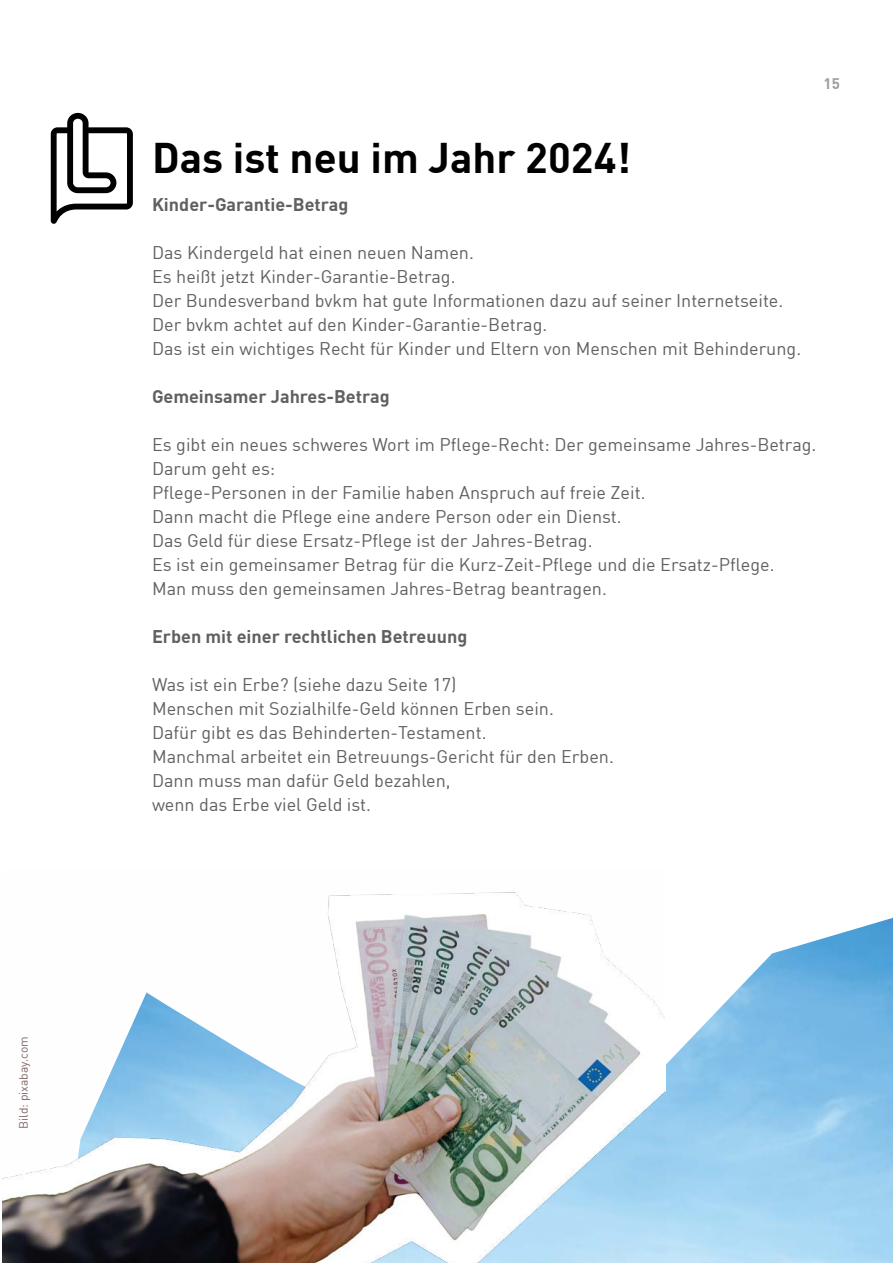
<style>
.page{position:relative;width:893px;height:1263px;background:#fff}
.page>*{position:absolute;margin:0;border:0;box-sizing:border-box;transform-origin:0 0}
.Überschriften_H2_Headline_LL{font:700 42px "DIN";color:#000}
.Überschriften_P_FT_LL{font:18px/24px "DIN";color:#60605f}
.Überschriften_H3_H3_LL{font:700 18px "DIN";color:#60605f}
.t1{font:700 15px "DIN";color:#9d9d9c}
.t2{font:12px "DIN";color:#836767}
</style>
<div class="page">
<svg style="left:51px;top:113px;width:82px;height:111px"></svg>
<img style="left:666px;top:918px;width:227px;height:345px">
<img style="left:2px;top:891px;width:664px;height:372px">
<p class="t2" style="left:16px;top:1129px;width:94px;rotate:-90deg">Bild: pixabay.com</p>
<p class="t1" style="left:823px;top:74px;width:18px">15</p>
<h2 class="Überschriften_H2_Headline_LL" style="left:152px;top:131px;width:481px">Das ist neu im Jahr 2024!</h2>
<h3 class="Überschriften_H3_H3_LL" style="left:152px;top:193px;width:198px">Kinder-Garantie-Betrag</h3>
<p class="Überschriften_P_FT_LL" style="left:152px;top:240px;width:323px">Das Kindergeld hat einen neuen Namen.</p>
<p class="Überschriften_P_FT_LL" style="left:152px;top:264px;width:305px">Es heißt jetzt Kinder-Garantie-Betrag.</p>
<p class="Überschriften_P_FT_LL" style="left:152px;top:288px;width:633px">Der Bundesverband bvkm hat gute Informationen dazu auf seiner Internetseite.</p>
<p class="Überschriften_P_FT_LL" style="left:152px;top:312px;width:397px">Der bvkm achtet auf den Kinder-Garantie-Betrag.</p>
<p class="Überschriften_P_FT_LL" style="left:152px;top:336px;width:651px">Das ist ein wichtiges Recht für Kinder und Eltern von Menschen mit Behinderung.</p>
<h3 class="Überschriften_H3_H3_LL" style="left:152px;top:385px;width:239px">Gemeinsamer Jahres-Betrag</h3>
<p class="Überschriften_P_FT_LL" style="left:152px;top:432px;width:666px">Es gibt ein neues schweres Wort im Pflege-Recht: Der gemeinsame Jahres-Betrag.</p>
<p class="Überschriften_P_FT_LL" style="left:152px;top:456px;width:125px">Darum geht es:</p>
<p class="Überschriften_P_FT_LL" style="left:152px;top:480px;width:495px">Pflege-Personen in der Familie haben Anspruch auf freie Zeit.</p>
<p class="Überschriften_P_FT_LL" style="left:152px;top:504px;width:471px">Dann macht die Pflege eine andere Person oder ein Dienst.</p>
<p class="Überschriften_P_FT_LL" style="left:152px;top:528px;width:442px">Das Geld für diese Ersatz-Pflege ist der Jahres-Betrag.</p>
<p class="Überschriften_P_FT_LL" style="left:152px;top:552px;width:624px">Es ist ein gemeinsamer Betrag für die Kurz-Zeit-Pflege und die Ersatz-Pflege.</p>
<p class="Überschriften_P_FT_LL" style="left:152px;top:576px;width:456px">Man muss den gemeinsamen Jahres-Betrag beantragen.</p>
<h3 class="Überschriften_H3_H3_LL" style="left:152px;top:625px;width:317px">Erben mit einer rechtlichen Betreuung</h3>
<p class="Überschriften_P_FT_LL" style="left:152px;top:672px;width:306px">Was ist ein Erbe? (siehe dazu Seite 17)</p>
<p class="Überschriften_P_FT_LL" style="left:152px;top:696px;width:403px">Menschen mit Sozialhilfe-Geld können Erben sein.</p>
<p class="Überschriften_P_FT_LL" style="left:152px;top:720px;width:336px">Dafür gibt es das Behinderten-Testament.</p>
<p class="Überschriften_P_FT_LL" style="left:152px;top:744px;width:463px">Manchmal arbeitet ein Betreuungs-Gericht für den Erben.</p>
<p class="Überschriften_P_FT_LL" style="left:152px;top:768px;width:300px">Dann muss man dafür Geld bezahlen, wenn das Erbe viel Geld ist.</p>
</div>
